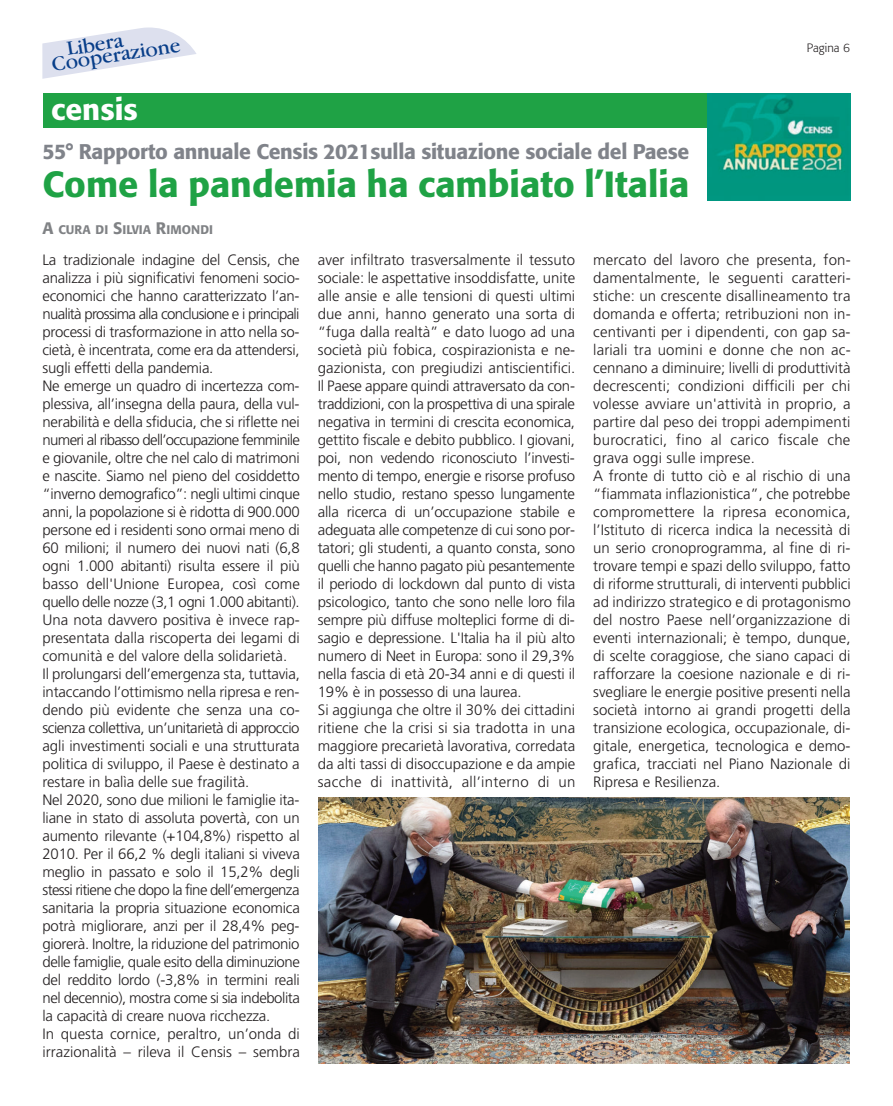
<style>
.page{position:relative;width:893px;height:1106px;background:#fff}
.page>*{position:absolute;margin:0;border:0;box-sizing:border-box;transform-origin:0 0}
.t1{font:500 36px "Formata";color:#1fa245}
.t2{font:500 30px "Formata";color:#fff}
.t3{font:500 21px "Formata";letter-spacing:-.015em;color:#80838a}
.t4{font:21px "Apple Garamond";color:#083e89;scale:1.25 1}
.t5{font:300 15px/18px "Frutiger CE";letter-spacing:-.015em;color:#231f20}
.t6{font:500 12.3px "Formata";color:#808285}
.t7{font:300 12px "Formata";color:#231f20}
.s1{font-size:16.5px}
</style>
<div class="page">
<svg style="left:42px;top:27px;width:154px;height:52px"></svg>
<div style="left:43px;top:94px;width:807px;height:34px;background:#1fa245"></div>
<img style="left:707px;top:94px;width:143px;height:106px">
<img style="left:319px;top:797px;width:530px;height:266px">
<h3 class="t4" style="left:65px;top:36px;width:47px;rotate:-9deg">Libera</h3>
<h3 class="t4" style="left:50px;top:52px;width:105px;rotate:-9deg">Cooperazione</h3>
<h2 class="t2" style="left:51px;top:96px;width:88px">censis</h2>
<h3 class="t3" style="left:43px;top:143px;width:648px">55° Rapporto annuale Censis 2021sulla situazione sociale del Paese</h3>
<h1 class="t1" style="left:43px;top:169px;width:648px">Come la pandemia ha cambiato l’Italia</h1>
<p class="t6" style="left:43px;top:224px;width:172px"><span class="s1">A</span> CURA DI <span class="s1">S</span>ILVIA <span class="s1">R</span>IMONDI</p>
<p class="t7" style="left:807px;top:43px;width:45px">Pagina 6</p>
<p class="t5" style="left:43px;top:251px;width:259px">La tradizionale indagine del Censis, che analizza i più significativi fenomeni socio&shy;economici che hanno caratterizzato l’an&shy;nualità prossima alla conclusione e i principali processi di trasformazione in atto nella so&shy;cietà, è incentrata, come era da attendersi, sugli effetti della pandemia.<br>Ne emerge un quadro di incertezza com&shy;plessiva, all’insegna della paura, della vul&shy;nerabilità e della sfiducia, che si riflette nei numeri al ribasso dell’occupazione femminile e giovanile, oltre che nel calo di matrimoni e nascite. Siamo nel pieno del cosiddetto “inverno demografico”: negli ultimi cinque anni, la popolazione si è ridotta di 900.000 persone ed i residenti sono ormai meno di 60 milioni; il numero dei nuovi nati (6,8 ogni 1.000 abitanti) risulta essere il più basso dell'Unione Europea, così come quello delle nozze (3,1 ogni 1.000 abitanti).<br>Una nota davvero positiva è invece rap&shy;presentata dalla riscoperta dei legami di comunità e del valore della solidarietà.<br>Il prolungarsi dell’emergenza sta, tuttavia, intaccando l’ottimismo nella ripresa e ren&shy;dendo più evidente che senza una co&shy;scienza collettiva, un’unitarietà di approccio agli investimenti sociali e una strutturata politica di sviluppo, il Paese è destinato a restare in balìa delle sue fragilità.<br>Nel 2020, sono due milioni le famiglie ita&shy;liane in stato di assoluta povertà, con un aumento rilevante (+104,8%) rispetto al 2010. Per il 66,2 % degli italiani si viveva meglio in passato e solo il 15,2% degli stessi ritiene che dopo la fine dell’emergenza sanitaria la propria situazione economica potrà migliorare, anzi per il 28,4% peg&shy;giorerà. Inoltre, la riduzione del patrimonio delle famiglie, quale esito della diminuzione del reddito lordo (-3,8% in termini reali nel decennio), mostra come si sia indebolita la capacità di creare nuova ricchezza.<br>In questa cornice, peraltro, un’onda di irrazionalità – rileva il Censis – sembra</p>
<p class="t5" style="left:318px;top:251px;width:259px">aver infiltrato trasversalmente il tessuto sociale: le aspettative insoddisfatte, unite alle ansie e alle tensioni di questi ultimi due anni, hanno generato una sorta di “fuga dalla realtà” e dato luogo ad una società più fobica, cospirazionista e ne&shy;gazionista, con pregiudizi antiscientifici.<br>Il Paese appare quindi attraversato da con&shy;traddizioni, con la prospettiva di una spirale negativa in termini di crescita economica, gettito fiscale e debito pubblico. I giovani, poi, non vedendo riconosciuto l’investi&shy;mento di tempo, energie e risorse profuso nello studio, restano spesso lungamente alla ricerca di un’occupazione stabile e adeguata alle competenze di cui sono por&shy;tatori; gli studenti, a quanto consta, sono quelli che hanno pagato più pesantemente il periodo di lockdown dal punto di vista psicologico, tanto che sono nelle loro fila sempre più diffuse molteplici forme di di&shy;sagio e depressione. L'Italia ha il più alto numero di Neet in Europa: sono il 29,3% nella fascia di età 20-34 anni e di questi il 19% è in possesso di una laurea.<br>Si aggiunga che oltre il 30% dei cittadini ritiene che la crisi si sia tradotta in una maggiore precarietà lavorativa, corredata da alti tassi di disoccupazione e da ampie sacche di inattività, all’interno di un</p>
<p class="t5" style="left:593px;top:251px;width:259px">mercato del lavoro che presenta, fon&shy;damentalmente, le seguenti caratteri&shy;stiche: un crescente disallineamento tra domanda e offerta; retribuzioni non in&shy;centivanti per i dipendenti, con gap sa&shy;lariali tra uomini e donne che non ac&shy;cennano a diminuire; livelli di produttività decrescenti; condizioni difficili per chi volesse avviare un'attività in proprio, a partire dal peso dei troppi adempimenti burocratici, fino al carico fiscale che grava oggi sulle imprese.<br>A fronte di tutto ciò e al rischio di una “fiammata inflazionistica”, che potrebbe compromettere la ripresa economica, l’Istituto di ricerca indica la necessità di un serio cronoprogramma, al fine di ri&shy;trovare tempi e spazi dello sviluppo, fatto di riforme strutturali, di interventi pubblici ad indirizzo strategico e di protagonismo del nostro Paese nell’organizzazione di eventi internazionali; è tempo, dunque, di scelte coraggiose, che siano capaci di rafforzare la coesione nazionale e di ri&shy;svegliare le energie positive presenti nella società intorno ai grandi progetti della transizione ecologica, occupazionale, di&shy;gitale, energetica, tecnologica e demo&shy;grafica, tracciati nel Piano Nazionale di Ripresa e Resilienza.</p>
</div>
